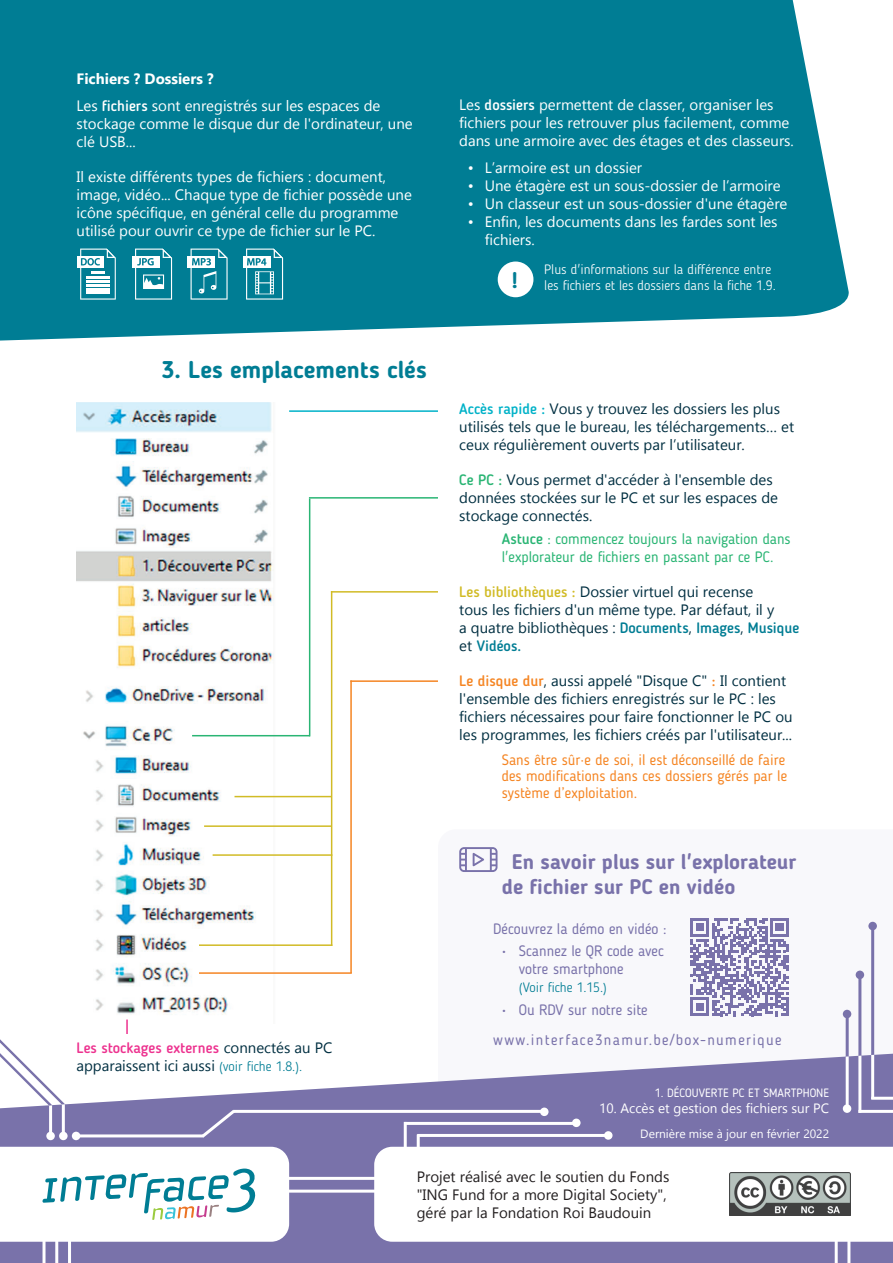
<style>
.page{position:relative;width:893px;height:1263px;background:#fff}
.page>*{position:absolute;margin:0;border:0;box-sizing:border-box;transform-origin:0 0}
.Titres{font:700 24px "Blogger Sans";color:#007d94}
.Paragraphe{font:700 22.5px "Blogger Sans";color:#007d94}
.Titres-2{font:700 21px/25.2px "Blogger Sans";color:#7972aa}
.Paragraphe-2{font:15px/18px "Gadugi";color:#002f41}
.Paragraphe-3{font:15px/18px "Gadugi";color:#fff}
.Paragraphe-4{font:15px/16.5px "Blogger Sans";color:#f58523}
.t1{font:15px/18px "Gadugi";color:#231f20}
.Paragraphe-5{font:15px/18px "Blogger Sans";color:#2ab574}
.Liste_à_puces{font:15px/18px "Blogger Sans";color:#7972aa}
.Liste_à_puces-2{font:15px "Blogger Sans";letter-spacing:.09em;color:#7972aa}
.Paragraphe_avant_lis{font:15px "Blogger Sans";color:#7972aa}
.Titres-3{font:700 15px "Gadugi";color:#fff}
.Liste_à_puces-3{font:300 13.5px/16.2px "Blogger Sans";color:#fff}
.t2{font:13.5px "Gadugi";color:#fff}
.t3{font:300 13.5px "Blogger Sans";color:#007d94}
.t4{font:12px "Gadugi";color:#fff}
.t5{font:12px "Blogger Sans";color:#fff}
.s1{font-family:"Blogger Sans";font-weight:500}
.s2{font-family:"Blogger Sans";font-weight:500;color:#ed328f}
.s3{font-family:"Blogger Sans";font-weight:300;font-size:13.5px;color:#007d94}
.s4{font-family:"Blogger Sans";font-weight:500;color:#00b2c8}
.s5{font-family:"Blogger Sans";font-weight:500;color:#2ab574}
.s6{font-weight:500}
.s7{font-family:"Blogger Sans";font-weight:500;color:#d1bb26}
.s8{font-family:"Blogger Sans";font-weight:500;color:#007d94}
.s9{font-family:"Blogger Sans";font-weight:500;color:#f58523}
</style>
<div class="page">
<svg style="left:0;top:0;width:849px;height:341px;fill:#007d94"></svg>
<img style="left:77px;top:403px;width:208px;height:612px">
<hr style="left:309px;top:499px;width:1px;height:237px;background:#2ab574">
<hr style="left:289px;top:410px;width:149px;height:2px;background:#00b2c8">
<hr style="left:309px;top:497px;width:129px;height:2px;background:#2ab574">
<hr style="left:192px;top:735px;width:118px;height:1px;background:#2ab574">
<hr style="left:331px;top:591px;width:1px;height:355px;background:#d1bb26">
<hr style="left:331px;top:591px;width:107px;height:2px;background:#d1bb26">
<hr style="left:234px;top:796px;width:98px;height:1px;background:#d1bb26">
<hr style="left:204px;top:825px;width:128px;height:2px;background:#d1bb26">
<hr style="left:213px;top:854px;width:119px;height:2px;background:#d1bb26">
<hr style="left:199px;top:944px;width:133px;height:2px;background:#d1bb26">
<hr style="left:350px;top:680px;width:2px;height:293px;background:#f58523">
<hr style="left:350px;top:680px;width:88px;height:2px;background:#f58523">
<hr style="left:199px;top:972px;width:153px;height:2px;background:#f58523">
<svg style="left:126px;top:1019px;width:2px;height:15px"></svg>
<svg style="left:459px;top:847px;width:38px;height:25px"></svg>
<svg style="left:690px;top:918px;width:99px;height:98px"></svg>
<hr style="left:786px;top:997px;width:3px;height:19px;background:#7972aa">
<div style="left:498px;top:261px;width:35px;height:36px;background:#fff;border-radius:50%"></div>
<svg style="left:77px;top:249px;width:39px;height:51px"></svg>
<div style="left:188px;top:256px;width:27px;height:11px;background:#fff"></div>
<svg style="left:191px;top:249px;width:37px;height:51px"></svg>
<svg style="left:132px;top:249px;width:40px;height:51px"></svg>
<div style="left:243px;top:256px;width:27px;height:11px;background:#fff"></div>
<svg style="left:246px;top:249px;width:37px;height:51px"></svg>
<svg style="left:0;top:1050px;width:893px;height:213px;fill:#7972aa"></svg>
<svg style="left:374px;top:1147px;width:519px;height:95px"></svg>
<hr style="left:287px;top:1177px;width:96px;height:3px;background:#fff">
<hr style="left:287px;top:1189px;width:96px;height:3px;background:#fff">
<hr style="left:417px;top:1134px;width:3px;height:26px;background:#fff">
<hr style="left:417px;top:1134px;width:191px;height:3px;background:#fff">
<hr style="left:393px;top:1202px;width:33px;height:3px;background:#fff">
<hr style="left:393px;top:1215px;width:33px;height:3px;background:#fff">
<hr style="left:393px;top:1228px;width:33px;height:3px;background:#fff">
<hr style="left:835px;top:1239px;width:3px;height:24px;background:#fff">
<hr style="left:847px;top:1239px;width:3px;height:24px;background:#fff">
<div style="left:46px;top:1132px;width:9px;height:8px;background:#fff;border-radius:50%"></div>
<div style="left:59px;top:1132px;width:9px;height:8px;background:#fff;border-radius:50%"></div>
<hr style="left:49px;top:1104px;width:3px;height:31px;background:#fff">
<hr style="left:62px;top:1103px;width:3px;height:31px;background:#fff">
<hr style="left:55px;top:1232px;width:3px;height:31px;background:#fff">
<hr style="left:68px;top:1231px;width:3px;height:32px;background:#fff">
<hr style="left:43px;top:1231px;width:3px;height:32px;background:#fff">
<svg style="left:198px;top:1107px;width:40px;height:33px"></svg>
<hr style="left:76px;top:1134px;width:128px;height:3px;background:#fff">
<div style="left:72px;top:1132px;width:8px;height:8px;background:#fff;border-radius:50%"></div>
<svg style="left:0;top:1039px;width:65px;height:66px"></svg>
<hr style="left:233px;top:1110px;width:312px;height:3px;background:#fff">
<div style="left:540px;top:1107px;width:9px;height:9px;background:#fff;border-radius:50%"></div>
<hr style="left:871px;top:928px;width:3px;height:128px;background:#7972aa">
<hr style="left:858px;top:973px;width:3px;height:84px;background:#7972aa">
<hr style="left:846px;top:1015px;width:3px;height:42px;background:#7972aa">
<hr style="left:846px;top:1056px;width:3px;height:55px;background:#fff">
<hr style="left:858px;top:1055px;width:3px;height:58px;background:#fff">
<hr style="left:871px;top:1055px;width:3px;height:44px;background:#fff">
<div style="left:843px;top:1104px;width:8px;height:9px;background:#fff;border-radius:50%"></div>
<hr style="left:858px;top:1110px;width:35px;height:3px;background:#fff">
<hr style="left:871px;top:1097px;width:22px;height:3px;background:#fff">
<div style="left:843px;top:1010px;width:8px;height:8px;background:#7972aa;border-radius:50%"></div>
<div style="left:856px;top:970px;width:8px;height:9px;background:#7972aa;border-radius:50%"></div>
<div style="left:868px;top:922px;width:9px;height:8px;background:#7972aa;border-radius:50%"></div>
<img style="left:729px;top:1173px;width:121px;height:42px">
<svg style="left:0;top:1147px;width:289px;height:95px"></svg>
<hr style="left:404px;top:1122px;width:3px;height:27px;background:#fff">
<hr style="left:404px;top:1122px;width:172px;height:3px;background:#fff">
<div style="left:572px;top:1118px;width:9px;height:9px;background:#fff;border-radius:50%"></div>
<div style="left:604px;top:1131px;width:8px;height:9px;background:#fff;border-radius:50%"></div>
<p class="Titres-3" style="left:77px;top:70px;width:139px">Fichiers ? Dossiers ?</p>
<p class="Paragraphe-3" style="left:77px;top:96px;width:338px">Les <span class="s1">fichiers</span> sont enregistrés sur les espaces de stockage comme le disque dur de l'ordinateur, une clé USB...</p>
<p class="Paragraphe-3" style="left:77px;top:167px;width:337px">Il existe différents types de fichiers : document, image, vidéo... Chaque type de fichier possède une icône spécifique, en général celle du programme utilisé pour ouvrir ce type de fichier sur le PC.</p>
<p class="Titres" style="left:162px;top:355px;width:267px">3. Les emplacements clés</p>
<p class="Paragraphe-2" style="left:77px;top:1039px;width:257px"><span class="s2">Les stockages externes</span> connectés au PC apparaissent ici aussi <span class="s3">(voir fiche 1.8.).</span></p>
<p class="Paragraphe-3" style="left:459px;top:96px;width:336px">Les <span class="s1">dossiers</span> permettent de classer, organiser les fichiers pour les retrouver plus facilement, comme dans une armoire avec des étages et des classeurs.</p>
<p class="Paragraphe-3" style="left:468px;top:158px;width:176px">• L’armoire est un dossier</p>
<p class="Paragraphe-3" style="left:468px;top:176px;width:314px">• Une étagère est un sous-dossier de l’armoire</p>
<p class="Paragraphe-3" style="left:468px;top:194px;width:321px">• Un classeur est un sous-dossier d'une étagère</p>
<p class="Paragraphe-3" style="left:485px;top:212px;width:294px;text-indent:-17px">• Enfin, les documents dans les fardes sont les fichiers.</p>
<p class="Liste_à_puces-3" style="left:544px;top:261px;width:233px">Plus d'informations sur la différence entre les fichiers et les dossiers dans la fiche 1.9.</p>
<p class="Paragraphe" style="left:512px;top:266px;width:8px">!</p>
<p class="Paragraphe-2" style="left:459px;top:400px;width:336px"><span class="s4">Accès rapide :</span> Vous y trouvez les dossiers les plus utilisés tels que le bureau, les téléchargements… et ceux régulièrement ouverts par l’utilisateur.</p>
<p class="Paragraphe-2" style="left:459px;top:471px;width:320px"><span class="s5">Ce PC :</span> Vous permet d'accéder à l'ensemble des données stockées sur le PC et sur les espaces de stockage connectés.</p>
<p class="Paragraphe-5" style="left:502px;top:529px;width:290px"><span class="s6">Astuce</span> : commencez toujours la navigation dans l'explorateur de fichiers en passant par ce PC.</p>
<p class="Paragraphe-2" style="left:459px;top:582px;width:342px"><span class="s7">Les bibliothèques :</span> Dossier virtuel qui recense<br>tous les fichiers d'un même type. Par défaut, il y<br>a quatre bibliothèques : <span class="s8">Documents</span>, <span class="s8">Images</span>, <span class="s8">Musique </span>et <span class="s8">Vidéos.</span></p>
<p class="Paragraphe-2" style="left:459px;top:671px;width:335px"><span class="s9">Le disque dur</span>, aussi appelé "Disque C" <span class="s9">:</span> Il contient l'ensemble des fichiers enregistrés sur le PC : les fichiers nécessaires pour faire fonctionner le PC ou les programmes, les fichiers créés par l'utilisateur...</p>
<p class="Paragraphe-4" style="left:502px;top:751px;width:287px">Sans être sûr·e de soi, il est déconseillé de faire des modifications dans ces dossiers gérés par le système d’exploitation.</p>
<p class="Titres-2" style="left:502px;top:849px;width:296px;text-indent:10px">En savoir plus sur l'explorateur de fichier sur PC en vidéo</p>
<p class="Paragraphe_avant_lis" style="left:493px;top:920px;width:175px">Découvrez la démo en vidéo :</p>
<p class="Liste_à_puces" style="left:519px;top:942px;width:147px;text-indent:-17px">• Scannez le QR code avec votre smartphone</p>
<p class="t3" style="left:519px;top:980px;width:90px">(Voir fiche 1.15.)</p>
<p class="Liste_à_puces" style="left:502px;top:1000px;width:147px">• Ou RDV sur notre site</p>
<p class="Liste_à_puces-2" style="left:493px;top:1031px;width:290px">www.interface3namur.be/box-numerique</p>
<p class="t5" style="left:655px;top:1086px;width:176px">1. DÉCOUVERTE PC ET SMARTPHONE</p>
<p class="t2" style="left:599px;top:1100px;width:231px">10. Accès et gestion des fichiers sur PC</p>
<p class="t4" style="left:640px;top:1126px;width:190px">Dernière mise à jour en février 2022</p>
<p class="t1" style="left:417px;top:1167px;width:254px">Projet réalisé avec le soutien du Fonds "ING Fund for a more Digital Society", géré par la Fondation Roi Baudouin</p>
</div>
